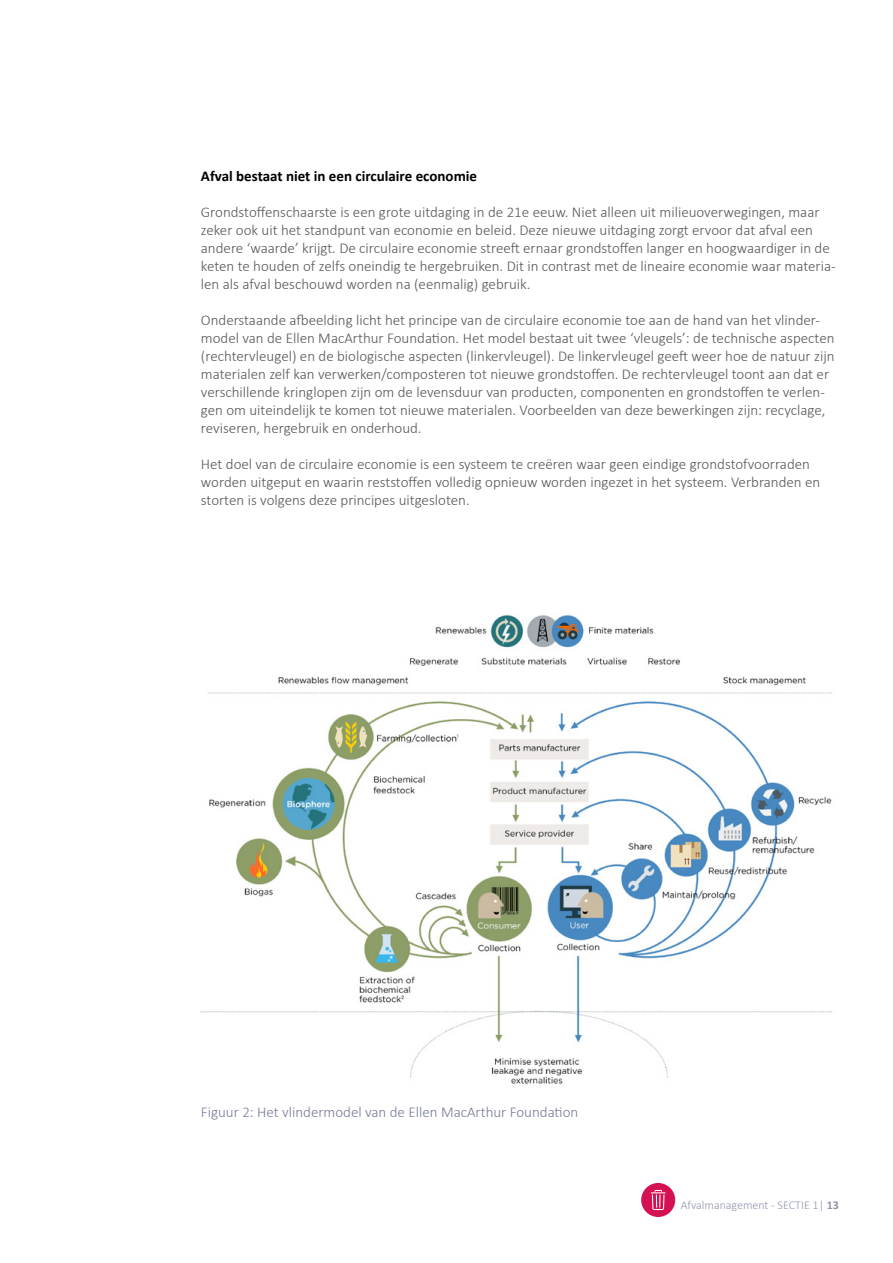
<style>
.page{position:relative;width:893px;height:1263px;background:#fff}
.page>*{position:absolute;margin:0;border:0;box-sizing:border-box;transform-origin:0 0}
.t1{font:300 15px/18px "Calibri";color:#575756}
.t2{font:300 15px "Calibri";color:#767b99}
.t3{font:700 15px "Calibri";color:#000}
.t4{font:300 12px "Calibri";color:#9195ad}
.s1{font-weight:700}
</style>
<div class="page">
<div style="left:641px;top:1183px;width:34px;height:34px;background:#d41153;border-radius:50%"></div>
<svg style="left:651px;top:1190px;width:15px;height:20px"></svg>
<img style="left:201px;top:614px;width:632px;height:470px">
<p class="t3" style="left:201px;top:167px;width:278px">Afval bestaat niet in een circulaire economie</p>
<p class="t1" style="left:201px;top:203px;width:636px">Grondstoffenschaarste is een grote uitdaging in de 21e eeuw. Niet alleen uit milieuoverwegingen, maar zeker ook uit het standpunt van economie en beleid. Deze nieuwe uitdaging zorgt ervoor dat afval een andere ‘waarde’ krijgt. De circulaire economie streeft ernaar grondstoffen langer en hoogwaardiger in de keten te houden of zelfs oneindig te hergebruiken. Dit in contrast met de lineaire economie waar materia&shy;len als afval beschouwd worden na (eenmalig) gebruik.</p>
<p class="t1" style="left:201px;top:311px;width:635px">Onderstaande afbeelding licht het principe van de circulaire economie toe aan de hand van het vlinder&shy;model van de Ellen MacArthur Foundation. Het model bestaat uit twee ‘vleugels’: de technische aspecten (rechtervleugel) en de biologische aspecten (linkervleugel). De linkervleugel geeft weer hoe de natuur zijn materialen zelf kan verwerken/composteren tot nieuwe grondstoffen. De rechtervleugel toont aan dat er verschillende kringlopen zijn om de levensduur van producten, componenten en grondstoffen te verlen&shy;gen om uiteindelijk te komen tot nieuwe materialen. Voorbeelden van deze bewerkingen zijn: recyclage, reviseren, hergebruik en onderhoud.</p>
<p class="t1" style="left:201px;top:455px;width:621px">Het doel van de circulaire economie is een systeem te creëren waar geen eindige grondstofvoorraden worden uitgeput en waarin reststoffen volledig opnieuw worden ingezet in het systeem. Verbranden en storten is volgens deze principes uitgesloten.</p>
<p class="t2" style="left:201px;top:1102px;width:379px">Figuur 2: Het vlindermodel van de Ellen MacArthur Foundation</p>
<p class="t4" style="left:681px;top:1197px;width:160px">Afvalmanagement - SECTIE 1| <span class="s1">13</span></p>
</div>
